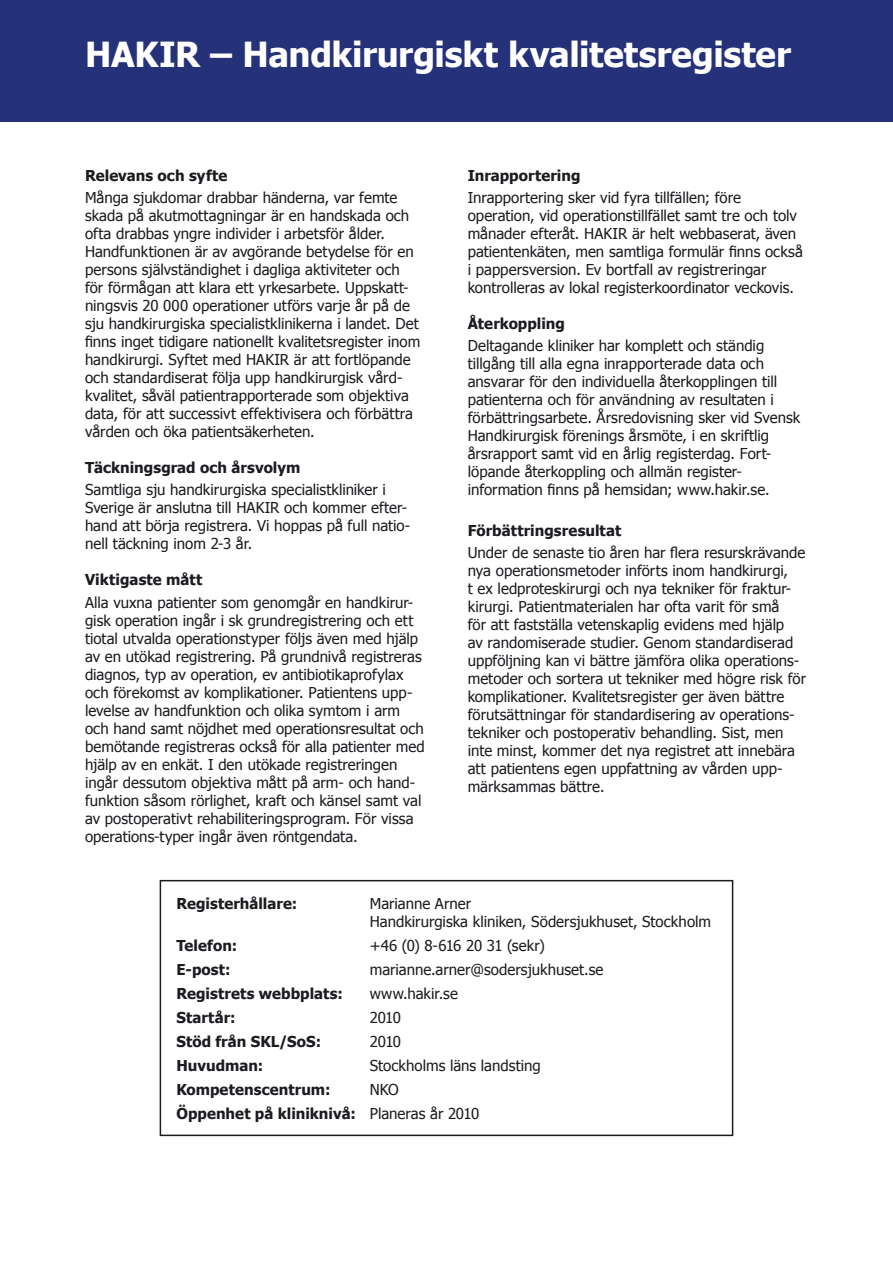
<style>
.page{position:relative;width:893px;height:1263px;background:#fff}
.page>*{position:absolute;margin:0;border:0;box-sizing:border-box;transform-origin:0 0}
.t1{font:700 34.5px "Tahoma";letter-spacing:-.005em;color:#fff}
.t2{font:15px/18px "Tahoma";color:#1b1c20}
.t3{font:700 15px "Tahoma";letter-spacing:.005em;color:#1b1c20}
.s1{font-weight:400}
</style>
<div class="page">
<div style="left:0;top:0;width:893px;height:121px;background:#253178"></div>
<div style="left:160px;top:880px;width:573px;height:256px;border:2px solid #1b1c20"></div>
<p class="t1" style="left:85px;top:32px;width:707px">HAKIR – Handkirurgiskt kvalitetsregister</p>
<p class="t3" style="left:85px;top:166px;width:144px">Relevans och syfte</p>
<p class="t2" style="left:85px;top:188px;width:337px">Många sjukdomar drabbar händerna, var femte skada på akutmottagningar är en handskada och ofta drabbas yngre individer i arbetsför ålder.<br>Handfunktionen är av avgörande betydelse för en persons självständighet i dagliga aktiviteter och för förmågan att klara ett yrkesarbete. Uppskatt&shy;ningsvis 20 000 operationer utförs varje år på de sju handkirurgiska specialistklinikerna i landet. Det finns inget tidigare nationellt kvalitetsregister inom handkirurgi. Syftet med HAKIR är att fortlöpande och standardiserat följa upp handkirurgisk vård&shy;kvalitet, såväl patientrapporterade som objektiva data, för att successivt effektivisera och förbättra vården och öka patientsäkerheten.</p>
<p class="t3" style="left:85px;top:458px;width:217px">Täckningsgrad och årsvolym</p>
<p class="t2" style="left:85px;top:480px;width:327px">Samtliga sju handkirurgiska specialistkliniker i Sverige är anslutna till HAKIR och kommer efter&shy;hand att börja registrera. Vi hoppas på full natio&shy;nell täckning inom 2-3 år.</p>
<p class="t3" style="left:85px;top:570px;width:119px">Viktigaste mått</p>
<p class="t2" style="left:85px;top:593px;width:338px">Alla vuxna patienter som genomgår en handkirur&shy;gisk operation ingår i sk grundregistrering och ett tiotal utvalda operationstyper följs även med hjälp av en utökad registrering. På grundnivå registreras diagnos, typ av operation, ev antibiotikaprofylax</p>
<p class="t2" style="left:85px;top:683px;width:341px">och förekomst av komplikationer. Patientens upp&shy;levelse av handfunktion och olika symtom i arm och hand samt nöjdhet med operationsresultat och bemötande registreras också för alla patienter med hjälp av en enkät. I den utökade registreringen ingår dessutom objektiva mått på arm- och hand&shy;funktion såsom rörlighet, kraft och känsel samt val av postoperativt rehabiliteringsprogram. För vissa operations-typer ingår även röntgendata.</p>
<p class="t3" style="left:468px;top:166px;width:114px">Inrapportering</p>
<p class="t2" style="left:468px;top:188px;width:337px">Inrapportering sker vid fyra tillfällen; före operation, vid operationstillfället samt tre och tolv månader efteråt. HAKIR är helt webbaserat, även patientenkäten, men samtliga formulär finns också i pappersversion. Ev bortfall av registreringar kontrolleras av lokal registerkoordinator veckovis.</p>
<p class="t3" style="left:468px;top:314px;width:99px">Återkoppling</p>
<p class="t2" style="left:468px;top:336px;width:334px">Deltagande kliniker har komplett och ständig tillgång till alla egna inrapporterade data och ansvarar för den individuella återkopplingen till patienterna och för användning av resultaten i förbättringsarbete. Årsredovisning sker vid Svensk Handkirurgisk förenings årsmöte, i en skriftlig årsrapport samt vid en årlig registerdag. Fort&shy;löpande återkoppling och allmän register&shy;information finns på hemsidan; www.hakir.se.</p>
<p class="t3" style="left:468px;top:521px;width:155px">Förbättringsresultat</p>
<p class="t2" style="left:468px;top:543px;width:340px">Under de senaste tio åren har flera resurskrävande nya operationsmetoder införts inom handkirurgi,<br>t ex ledproteskirurgi och nya tekniker för fraktur&shy;kirurgi. Patientmaterialen har ofta varit för små<br>för att fastställa vetenskaplig evidens med hjälp<br>av randomiserade studier. Genom standardiserad uppföljning kan vi bättre jämföra olika operations&shy;metoder och sortera ut tekniker med högre risk för komplikationer. Kvalitetsregister ger även bättre förutsättningar för standardisering av operations&shy;tekniker och postoperativ behandling. Sist, men inte minst, kommer det nya registret att innebära att patientens egen uppfattning av vården upp&shy;märksammas bättre.</p>
<p class="t3" style="left:176px;top:894px;width:122px">Registerhållare:</p>
<p class="t2" style="left:370px;top:894px;width:103px">Marianne Arner</p>
<p class="t2" style="left:370px;top:912px;width:343px">Handkirurgiska kliniken, Södersjukhuset, Stockholm</p>
<p class="t3" style="left:176px;top:936px;width:62px">Telefon:</p>
<p class="t2" style="left:370px;top:936px;width:176px">+46 (0) 8-616 20 31 (sekr)</p>
<p class="t3" style="left:176px;top:960px;width:56px">E-post:</p>
<p class="t2" style="left:370px;top:960px;width:235px">marianne.arner@sodersjukhuset.se</p>
<p class="t3" style="left:176px;top:984px;width:168px">Registrets webbplats:</p>
<p class="t2" style="left:370px;top:984px;width:89px">www.hakir.se</p>
<p class="t3" style="left:176px;top:1008px;width:61px">Startår:</p>
<p class="t2" style="left:370px;top:1008px;width:33px">2010</p>
<p class="t3" style="left:176px;top:1032px;width:146px">Stöd från SKL/SoS:</p>
<p class="t2" style="left:370px;top:1032px;width:33px">2010</p>
<p class="t3" style="left:176px;top:1056px;width:88px">Huvudman:</p>
<p class="t2" style="left:370px;top:1056px;width:172px">Stockholms läns landsting</p>
<p class="t3" style="left:176px;top:1080px;width:156px">Kompetenscentrum:</p>
<p class="t2" style="left:370px;top:1080px;width:30px">NKO</p>
<p class="t3" style="left:176px;top:1104px;width:304px">Öppenhet på kliniknivå: <span class="s1">Planeras år 2010</span></p>
</div>
